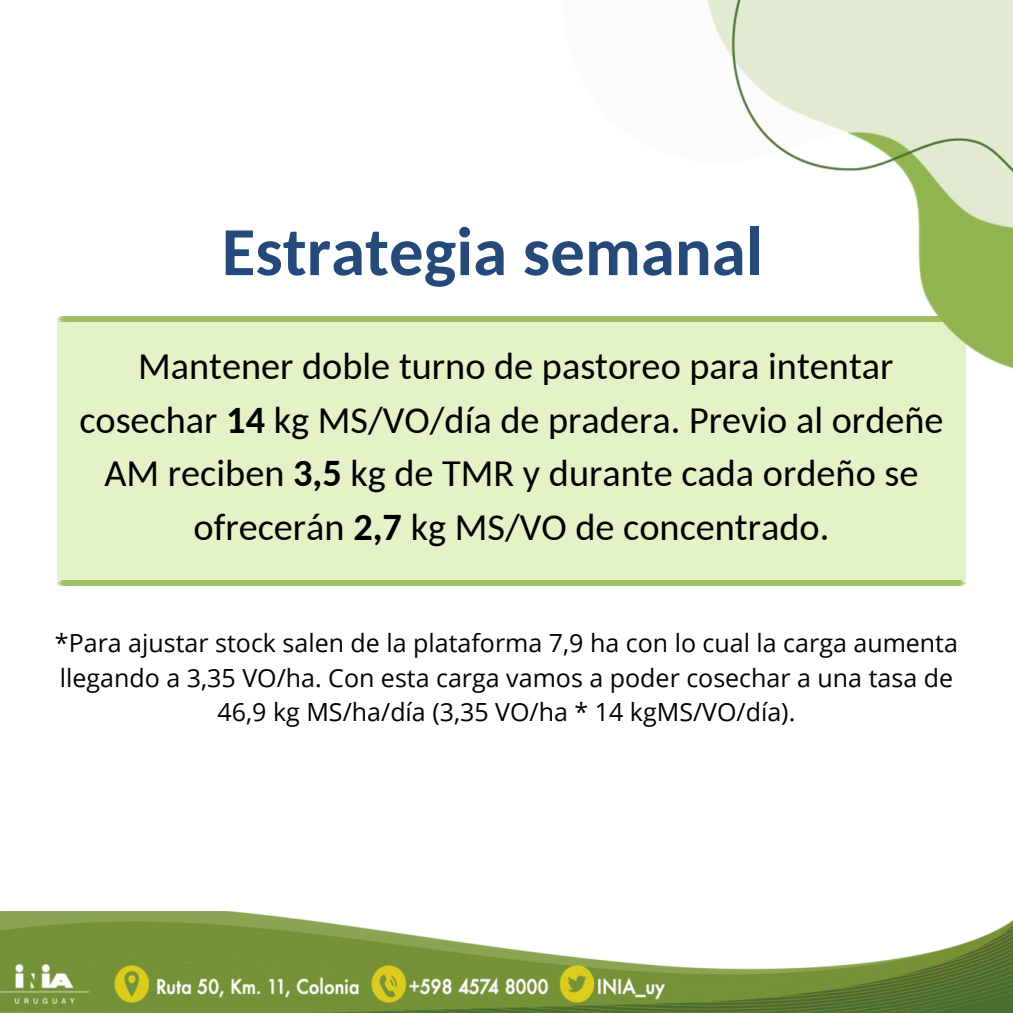
<style>
.page{position:relative;width:1013px;height:1013px;background:#fff}
.page>*{position:absolute;margin:0;border:0;box-sizing:border-box;transform-origin:0 0}
.t1{font:700 68.88px "Carlito";color:#254a79}
.t2{font:38.25px/53.5px "Carlito";color:#000;text-align:center}
.t3{font:25px/34.8px "Open Sans";color:#000;text-align:center}
.s1{font-weight:700}
</style>
<div class="page">
<div style="left:57px;top:321px;width:908px;height:259px;background:#e3f3c7"></div>
<img style="left:707px;top:0;width:305px;height:390px">
<img style="left:0;top:911px;width:1012px;height:101px">
<img style="left:0;top:964px;width:664px;height:39px">
<div style="left:57px;top:316px;width:890px;height:6px;background:#a1bf66"></div>
<div style="left:57px;top:580px;width:908px;height:6px;background:#a1bf66"></div>
<p class="t1" style="left:222px;top:223px;width:542px">Estrategia semanal</p>
<h2 class="t2" style="left:79px;top:343px;width:865px">Mantener doble turno de pastoreo para intentar cosechar <span class="s1">14</span> kg MS/VO/día de pradera. Previo al ordeñe AM reciben <span class="s1">3,5</span> kg de TMR y durante cada ordeño se ofrecerán <span class="s1">2,7</span> kg MS/VO de concentrado.</h2>
<p class="t3" style="left:55px;top:624px;width:904px">*Para ajustar stock salen de la plataforma 7,9 ha con lo cual la carga aumenta llegando a 3,35 VO/ha. Con esta carga vamos a poder cosechar a una tasa de<br>46,9 kg MS/ha/día (3,35 VO/ha * 14 kgMS/VO/día).</p>
</div>
